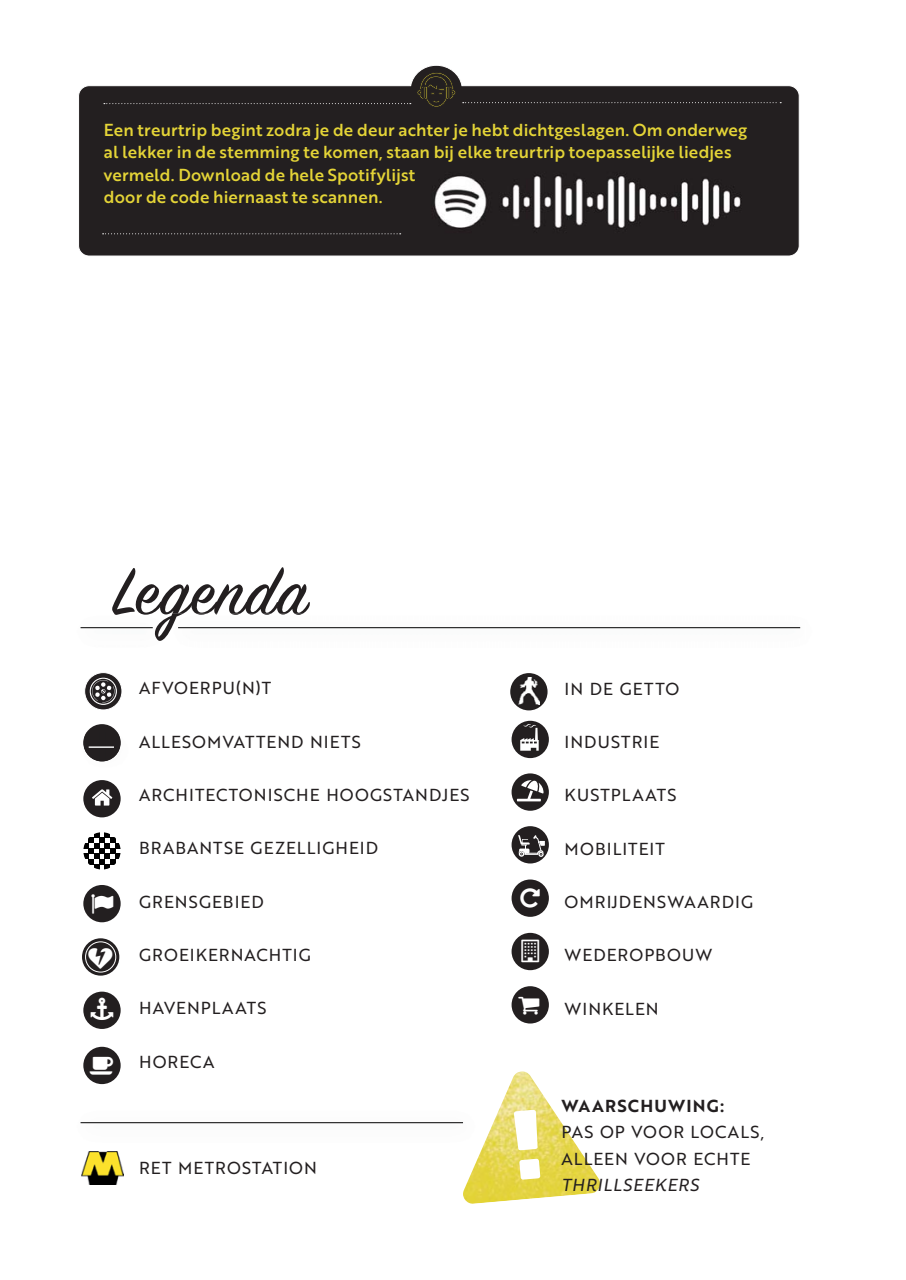
<style>
.page{position:relative;width:906px;height:1280px;background:#fff}
.page>*{position:absolute;margin:0;border:0;box-sizing:border-box;transform-origin:0 0}
.t1{font:74.02px "Sign Painter House Script";letter-spacing:.015em;color:#231f20}
.t2{font:16.97px/26.2px "Brother 1816 Regular";letter-spacing:.06em;color:#231f20}
.t3{font:16.97px/22.6px "Brother 1816 Medium";letter-spacing:.01em;color:#e4d437}
.t4{font:16.97px "Brother 1816 Bold";letter-spacing:.07em;color:#231f20}
.t5{font:16.97px "Brother 1816 Regular Italic";letter-spacing:.055em;color:#231f20}
</style>
<div class="page">
<svg style="left:78px;top:65px;width:722px;height:191px;background:#403d3e"></svg>
<svg style="left:103px;top:233px;width:298px;height:1px"></svg>
<svg style="left:104px;top:103px;width:307px;height:1px"></svg>
<svg style="left:463px;top:102px;width:318px;height:1px"></svg>
<svg style="left:417px;top:72px;width:39px;height:38px"></svg>
<img style="left:419px;top:167px;width:337px;height:69px">
<img style="left:463px;top:1071px;width:137px;height:132px">
<img style="left:112px;top:613px;width:198px;height:28px">
<hr style="left:81px;top:627px;width:72px;height:1px;background:#000">
<img style="left:170px;top:613px;width:135px;height:18px">
<img style="left:168px;top:613px;width:2px;height:28px">
<hr style="left:178px;top:627px;width:622px;height:1px;background:#000">
<svg style="left:83px;top:832px;width:38px;height:37px"></svg>
<div style="left:83px;top:991px;width:38px;height:38px;background:#231f20;border-radius:50%"></div>
<div style="left:512px;top:986px;width:37px;height:37px;background:#231f20;border-radius:50%"></div>
<div style="left:83px;top:885px;width:38px;height:37px;background:#231f20;border-radius:50%"></div>
<div style="left:83px;top:1046px;width:38px;height:38px;background:#231f20;border-radius:50%"></div>
<div style="left:512px;top:933px;width:37px;height:37px;background:#231f20;border-radius:50%"></div>
<div style="left:512px;top:879px;width:37px;height:37px;background:#231f20;border-radius:50%"></div>
<div style="left:83px;top:780px;width:38px;height:37px;background:#231f20;border-radius:50%"></div>
<svg style="left:92px;top:789px;width:20px;height:16px"></svg>
<div style="left:83px;top:724px;width:38px;height:37px;background:#231f20;border-radius:50%"></div>
<img style="left:83px;top:732px;width:38px;height:29px">
<hr style="left:89px;top:746px;width:25px;height:2px;background:#fff">
<div style="left:512px;top:721px;width:37px;height:37px;background:#231f20;border-radius:50%"></div>
<svg style="left:520px;top:724px;width:19px;height:26px"></svg>
<div style="left:512px;top:773px;width:37px;height:37px;background:#231f20;border-radius:50%"></div>
<svg style="left:517px;top:780px;width:27px;height:21px"></svg>
<svg style="left:82px;top:938px;width:37px;height:37px"></svg>
<div style="left:85px;top:941px;width:31px;height:31px;border:1px solid #fff;border-radius:50%"></div>
<div style="left:84px;top:672px;width:38px;height:38px;border:1px solid #fff;border-radius:50%"></div>
<svg style="left:85px;top:672px;width:37px;height:38px"></svg>
<div style="left:510px;top:673px;width:38px;height:37px;background:#231f20;border-radius:50%"></div>
<img style="left:518px;top:677px;width:22px;height:27px">
<div style="left:512px;top:826px;width:37px;height:37px;background:#231f20;border-radius:50%"></div>
<svg style="left:518px;top:835px;width:27px;height:22px"></svg>
<img style="left:82px;top:1151px;width:41px;height:33px">
<img style="left:80px;top:1108px;width:400px;height:36px">
<hr style="left:81px;top:1122px;width:382px;height:1px;background:#000">
<svg style="left:89px;top:946px;width:24px;height:22px"></svg>
<p class="t3" style="left:104px;top:120px;width:645px">Een treurtrip begint zodra je de deur achter je hebt dichtgeslagen. Om onderweg al lekker in de stemming te komen, staan bĳ elke treurtrip toepasselĳke liedjes vermeld. Download de hele Spotifylĳst<br>door de code hiernaast te scannen.</p>
<h1 class="t1" style="left:113px;top:564px;width:196px">Legenda</h1>
<p class="t2" style="left:139px;top:675px;width:134px">AFVOERPU(N)T</p>
<p class="t2" style="left:139px;top:729px;width:223px">ALLESOMVATTEND NIETS</p>
<p class="t2" style="left:139px;top:782px;width:332px">ARCHITECTONISCHE HOOGSTANDJES</p>
<p class="t2" style="left:139px;top:835px;width:240px">BRABANTSE GEZELLIGHEID</p>
<p class="t2" style="left:139px;top:888px;width:126px">GRENSGEBIED</p>
<p class="t2" style="left:139px;top:942px;width:173px">GROEIKERNACHTIG</p>
<p class="t2" style="left:139px;top:995px;width:129px">HAVENPLAATS</p>
<p class="t2" style="left:139px;top:1048px;width:77px">HORECA</p>
<p class="t2" style="left:139px;top:1155px;width:179px">RET METROSTATION</p>
<p class="t2" style="left:565px;top:675px;width:116px">IN DE GETTO</p>
<p class="t2" style="left:565px;top:729px;width:96px">INDUSTRIE</p>
<p class="t2" style="left:565px;top:782px;width:113px">KUSTPLAATS</p>
<p class="t2" style="left:565px;top:835px;width:102px">MOBILITEIT</p>
<p class="t2" style="left:565px;top:889px;width:190px">OMRĲDENSWAARDIG</p>
<p class="t2" style="left:565px;top:942px;width:149px">WEDEROPBOUW</p>
<p class="t2" style="left:565px;top:995px;width:95px">WINKELEN</p>
<p class="t4" style="left:562px;top:1096px;width:164px">WAARSCHUWING:</p>
<p class="t2" style="left:562px;top:1119px;width:204px">PAS OP VOOR LOCALS,<br>ALLEEN VOOR ECHTE</p>
<p class="t5" style="left:562px;top:1175px;width:139px">THRILLSEEKERS</p>
</div>
